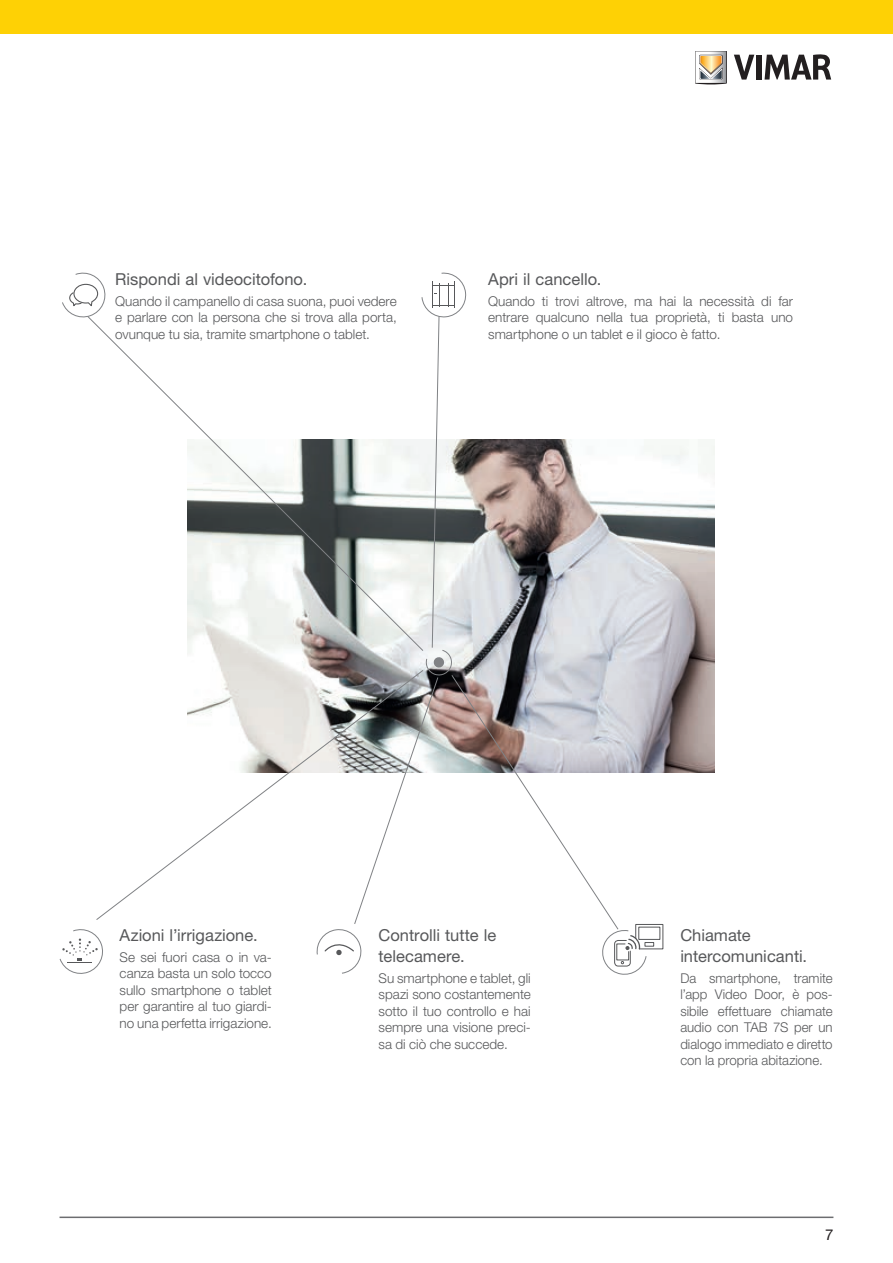
<style>
.page{position:relative;width:893px;height:1263px;background:#fff}
.page>*{position:absolute;margin:0;border:0;box-sizing:border-box;transform-origin:0 0}
.t1{font:16.5px/21px "Helvetica Neue LT Std";color:#57585a}
.t2{font:15px "Helvetica Neue LT Std";color:#231f20}
.t3{font:300 13.5px/16.5px "Helvetica Neue LT Std";color:#57585a;text-align:justify}
</style>
<div class="page">
<svg style="left:734px;top:55px;width:20px;height:25px"></svg>
<div style="left:756px;top:55px;width:5px;height:25px;background:#231f20"></div>
<svg style="left:764px;top:54px;width:67px;height:26px"></svg>
<svg style="left:695px;top:51px;width:32px;height:33px"></svg>
<div style="left:0;top:0;width:893px;height:34px;background:#fed105"></div>
<hr style="left:60px;top:1216px;width:773px;height:2px;background:#6c6d70">
<img style="left:187px;top:445px;width:527px;height:328px">
<svg style="left:59px;top:929px;width:44px;height:45px"></svg>
<svg style="left:62px;top:272px;width:44px;height:46px"></svg>
<svg style="left:87px;top:316px;width:229px;height:335px"></svg>
<svg style="left:316px;top:272px;width:348px;height:703px"></svg>
<svg style="left:96px;top:670px;width:328px;height:250px"></svg>
<p class="t1" style="left:115px;top:268px;width:194px">Rispondi al videocitofono.</p>
<p class="t3" style="left:115px;top:292px;width:283px">Quando il campanello di casa suona, puoi vedere e parlare con la persona che si trova alla porta, ovunque tu sia, tramite smartphone o tablet.</p>
<p class="t1" style="left:488px;top:268px;width:115px">Apri il cancello.</p>
<p class="t3" style="left:488px;top:292px;width:306px">Quando ti trovi altrove, ma hai la necessità di far entrare qualcuno nella tua proprietà, ti basta uno smartphone o un tablet e il gioco è fatto.</p>
<p class="t1" style="left:120px;top:924px;width:140px">Azioni l’irrigazione.</p>
<p class="t3" style="left:120px;top:948px;width:154px">Se sei fuori casa o in va&shy;canza basta un solo tocco sullo smartphone o tablet per garantire al tuo giardi&shy;no una perfetta irrigazione.</p>
<p class="t1" style="left:378px;top:924px;width:119px">Controlli tutte le telecamere.</p>
<p class="t3" style="left:378px;top:969px;width:154px">Su smartphone e tablet, gli spazi sono costantemente sotto il tuo controllo e hai sempre una visione preci&shy;sa di ciò che succede.</p>
<p class="t1" style="left:680px;top:924px;width:128px">Chiamate intercomunicanti.</p>
<p class="t3" style="left:680px;top:969px;width:154px">Da smartphone, tramite l’app Video Door, è pos&shy;sibile effettuare chiamate audio con TAB 7S per un dialogo immediato e diretto con la propria abitazione.</p>
<p class="t2" style="left:825px;top:1225px;width:10px">7</p>
</div>
